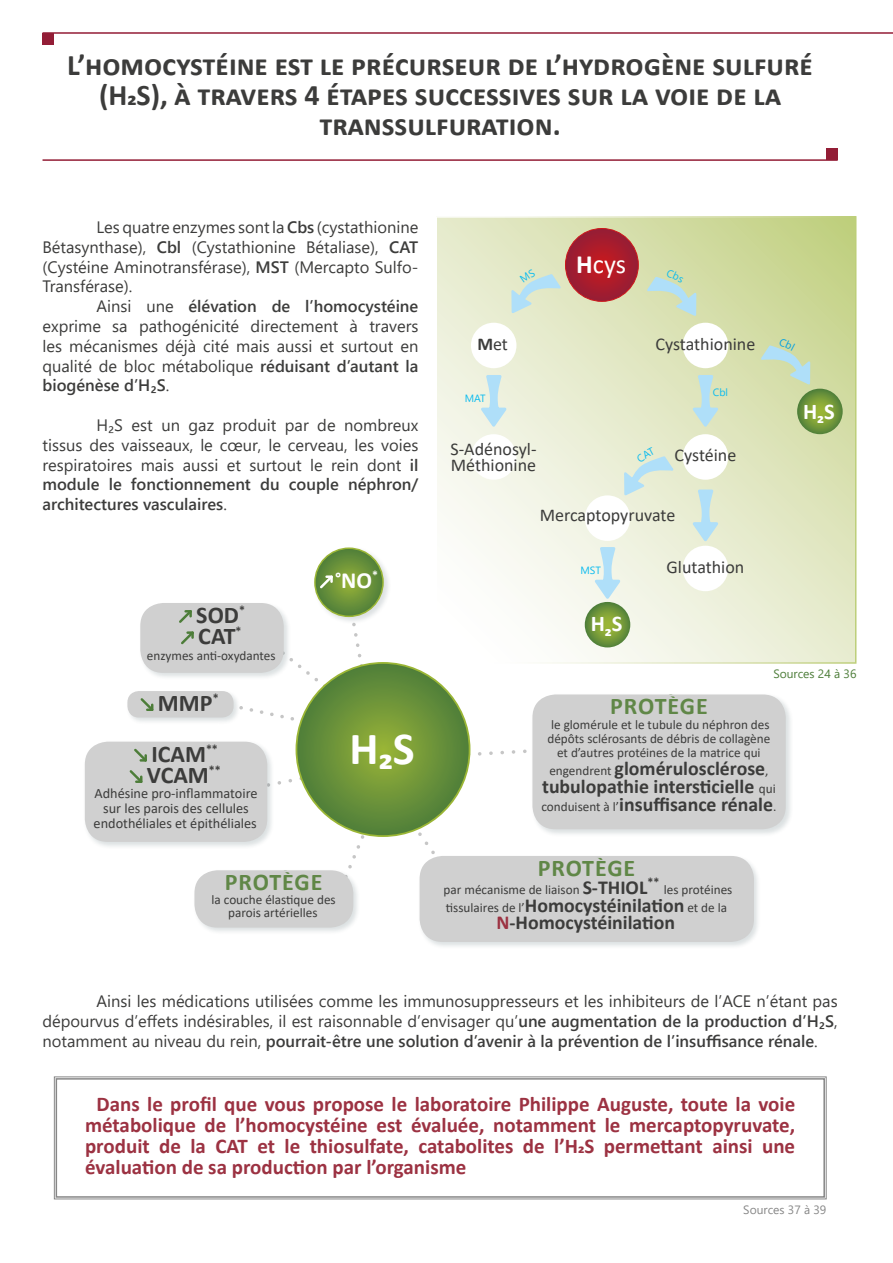
<style>
.page{position:relative;width:893px;height:1263px;background:#fff}
.page>*{position:absolute;margin:0;border:0;box-sizing:border-box;transform-origin:0 0}
.t1{font:700 46.2px "Calibri";color:#fff}
.t2{font:700 30px/30px "Calibri";color:#3c3c3b;text-align:center}
.t3{font:26.4px "Calibri";color:#fff}
.t4{font:700 24px/21.3px "Calibri";color:#3c3c3b}
.t5{font:700 24px "Calibri";letter-spacing:.035em;color:#608747}
.t6{font:700 23.1px "Calibri";color:#fff}
.t7{font:700 22.5px "Calibri";color:#fff}
.t8{font:700 21px/21px "Calibri";color:#9c3242;text-align:justify}
.t9{font:700 19.8px/17.9px "Calibri";color:#3c3c3b;text-align:center}
.t10{font:18px/16.5px "Calibri";color:#3c3c3b}
.t11{font:16.5px/19.8px "Segoe UI";color:#3c3c3b;text-align:justify}
.t12{font:14.25px/15px "Calibri";color:#3c3c3b;text-align:center}
.t13{font:13.2px/14.2px "Calibri";color:#3c3c3b;text-align:center}
.t14{font:12px "Segoe UI";color:#4d7d39}
.t15{font:12px "Segoe UI";color:#878787}
.t16{font:10.5px "Segoe UI";color:#0bbbef}
.s1{font-weight:600}
.s2{font-size:18px}
.s3{font-weight:700}
.s4{font-weight:400;font-size:13.2px}
.s5{font-weight:700;font-size:19.8px}
.s6{color:#9c3242}
</style>
<div class="page">
<hr style="left:43px;top:32px;width:850px;height:2px;background:#931d36">
<div style="left:43px;top:33px;width:11px;height:11px;background:#931d36"></div>
<hr style="left:43px;top:159px;width:795px;height:2px;background:#931d36">
<div style="left:826px;top:149px;width:12px;height:11px;background:#931d36"></div>
<svg style="left:347px;top:624px;width:19px;height:46px"></svg>
<svg style="left:241px;top:658px;width:93px;height:69px"></svg>
<svg style="left:277px;top:772px;width:31px;height:22px"></svg>
<svg style="left:335px;top:822px;width:39px;height:47px"></svg>
<svg style="left:400px;top:815px;width:41px;height:39px"></svg>
<svg style="left:470px;top:746px;width:57px;height:12px"></svg>
<svg style="left:296px;top:663px;width:174px;height:173px;background:#699139"></svg>
<div style="left:312px;top:546px;width:79px;height:78px;background:#1a3541;opacity:.15"></div>
<svg style="left:315px;top:548px;width:68px;height:68px;background:#6b9239"></svg>
<div style="left:314px;top:547px;width:70px;height:70px;border:2px solid #9bb635;border-radius:50%"></div>
<div style="left:531px;top:693px;width:262px;height:144px;background:#14353c;opacity:.15"></div>
<div style="left:533px;top:695px;width:252px;height:133px;background:#d0d0d0;border-radius:22px"></div>
<div style="left:532px;top:694px;width:254px;height:135px;border:2px solid #d0d0d0;border-radius:22px"></div>
<div style="left:193px;top:869px;width:168px;height:66px;background:#14353c;opacity:.15"></div>
<div style="left:195px;top:871px;width:157px;height:56px;background:#d0d0d0;border-radius:22px"></div>
<div style="left:194px;top:870px;width:159px;height:58px;border:2px solid #d0d0d0;border-radius:22px"></div>
<div style="left:418px;top:855px;width:343px;height:94px;background:#14353c;opacity:.15"></div>
<div style="left:421px;top:857px;width:332px;height:84px;background:#d0d0d0;border-radius:22px"></div>
<div style="left:420px;top:856px;width:334px;height:86px;border:2px solid #d0d0d0;border-radius:22px"></div>
<div style="left:83px;top:740px;width:192px;height:109px;background:#14353c;opacity:.15"></div>
<div style="left:86px;top:743px;width:180px;height:98px;background:#d0d0d0;border-radius:22px"></div>
<svg style="left:129px;top:748px;width:18px;height:35px"></svg>
<div style="left:85px;top:742px;width:182px;height:100px;border:2px solid #d0d0d0;border-radius:22px"></div>
<div style="left:126px;top:690px;width:115px;height:35px;background:#14353c;opacity:.15"></div>
<div style="left:128px;top:692px;width:105px;height:24px;background:#d0d0d0;border-radius:10px"></div>
<svg style="left:140px;top:698px;width:14px;height:13px"></svg>
<div style="left:127px;top:691px;width:107px;height:26px;border:2px solid #d0d0d0;border-radius:10px"></div>
<div style="left:139px;top:602px;width:152px;height:79px;background:#14353c;opacity:.15"></div>
<div style="left:141px;top:604px;width:142px;height:68px;background:#d0d0d0;border-radius:22px"></div>
<svg style="left:179px;top:610px;width:15px;height:35px"></svg>
<div style="left:140px;top:603px;width:144px;height:70px;border:2px solid #d0d0d0;border-radius:22px"></div>
<svg style="left:318px;top:573px;width:17px;height:18px"></svg>
<svg style="left:54px;top:1076px;width:773px;height:123px"></svg>
<div style="left:56px;top:1078px;width:769px;height:120px;border:2px solid #878787"></div>
<svg style="left:438px;top:219px;width:415px;height:442px;background:#e5eacb"></svg>
<div style="left:435px;top:216px;width:421px;height:448px;border:2px solid #fff"></div>
<svg style="left:565px;top:228px;width:73px;height:73px;background:#a81c2c"></svg>
<div style="left:565px;top:228px;width:74px;height:74px;border:1px solid #cd171a;border-radius:50%"></div>
<div style="left:471px;top:434px;width:45px;height:46px;background:#fff;border-radius:50%"></div>
<div style="left:471px;top:323px;width:45px;height:45px;background:#fff;border-radius:50%"></div>
<svg style="left:797px;top:389px;width:46px;height:45px;background:#73983a"></svg>
<svg style="left:585px;top:602px;width:45px;height:45px;background:#739839"></svg>
<div style="left:683px;top:323px;width:45px;height:45px;background:#fff;border-radius:50%"></div>
<div style="left:683px;top:434px;width:45px;height:46px;background:#fff;border-radius:50%"></div>
<div style="left:683px;top:546px;width:45px;height:45px;background:#fff;border-radius:50%"></div>
<div style="left:585px;top:495px;width:45px;height:46px;background:#fff;border-radius:50%"></div>
<svg style="left:688px;top:373px;width:34px;height:58px;background:#cfe2cf"></svg>
<svg style="left:477px;top:373px;width:34px;height:58px;background:#dbebe7"></svg>
<svg style="left:688px;top:488px;width:34px;height:57px;background:#d5e7dd"></svg>
<svg style="left:590px;top:545px;width:35px;height:58px;background:#ddedec"></svg>
<svg style="left:510px;top:269px;width:52px;height:47px;background:#d4e5d4"></svg>
<svg style="left:623px;top:447px;width:51px;height:51px;background:#d9e9dc"></svg>
<svg style="left:646px;top:269px;width:51px;height:49px;background:#ccdfc2"></svg>
<svg style="left:760px;top:338px;width:51px;height:49px;background:#c9ddbc"></svg>
<h2 class="t2" style="left:67px;top:49px;width:747px">L’homocystéine est le précurseur de l’hydrogène sulfuré (H2S), à travers 4 étapes successives sur la voie de la transsulfuration.</h2>
<p class="t11" style="left:42px;top:216px;width:377px;text-indent:54px">Les quatre enzymes sont la <span class="s1">Cbs</span> (cystathionine Bétasynthase), <span class="s1">Cbl</span> (Cystathionine Bétaliase), <span class="s1">CAT </span>(Cystéine Aminotransférase), <span class="s1">MST</span> (Mercapto Sulfo-Transférase).</p>
<p class="t11" style="left:42px;top:295px;width:377px;text-indent:54px">Ainsi une <span class="s1">élévation de l’homocystéine </span>exprime sa pathogénicité directement à travers les mécanismes déjà cité mais aussi et surtout en qualité de bloc métabolique <span class="s1">réduisant d’autant la biogénèse d’H₂S</span>.</p>
<p class="t11" style="left:42px;top:414px;width:377px;text-indent:54px">H₂S est un gaz produit par de nombreux tissus des vaisseaux, le cœur, le cerveau, les voies respiratoires mais aussi et surtout le rein dont <span class="s1">il module le fonctionnement du couple néphron/ architectures vasculaires</span>.</p>
<h3 class="t4" style="left:196px;top:604px;width:50px">SOD<sup>*<br></sup>CAT<sup>*</sup></h3>
<p class="t13" style="left:147px;top:648px;width:130px">enzymes anti-oxydantes</p>
<h3 class="t4" style="left:158px;top:692px;width:62px">MMP<sup>*</sup></h3>
<h3 class="t4" style="left:147px;top:743px;width:75px">ICAM<sup>**<br></sup>VCAM<sup>**</sup></h3>
<p class="t12" style="left:94px;top:785px;width:165px">Adhésine pro-inflammatoire sur les parois des cellules endothéliales et épithéliales</p>
<h3 class="t6" style="left:335px;top:564px;width:44px"><span class="s2">°</span>NO<sup>*</sup></h3>
<h1 class="t1" style="left:350px;top:716px;width:67px">H2S</h1>
<h3 class="t5" style="left:225px;top:865px;width:99px">PROTÈGE</h3>
<p class="t13" style="left:212px;top:892px;width:126px;line-height:13.5px">la couche élastique des parois artérielles</p>
<h3 class="t3" style="left:576px;top:246px;width:51px"><span class="s3">H</span>cys</h3>
<p class="t10" style="left:477px;top:336px;width:32px"><span class="s3">M</span>et</p>
<p class="t16" style="left:465px;top:388px;width:22px">MAT</p>
<p class="t10" style="left:451px;top:440px;width:87px">S-Adénosyl-<br>Méthionine</p>
<p class="t10" style="left:656px;top:335px;width:101px">Cystathionine</p>
<p class="t16" style="left:713px;top:383px;width:17px">Cbl</p>
<p class="t10" style="left:675px;top:446px;width:63px">Cystéine</p>
<p class="t10" style="left:540px;top:507px;width:137px">Mercaptopyruvate</p>
<p class="t16" style="left:580px;top:561px;width:22px">MST</p>
<h3 class="t7" style="left:591px;top:608px;width:33px">H2S</h3>
<p class="t10" style="left:667px;top:558px;width:79px">Glutathion</p>
<h3 class="t7" style="left:803px;top:395px;width:33px">H2S</h3>
<p class="t14" style="left:773px;top:662px;width:85px">Sources 24 à 36</p>
<h3 class="t5" style="left:610px;top:689px;width:99px">PROTÈGE</h3>
<p class="t13" style="left:547px;top:717px;width:224px">le glomérule et le tubule du néphron des dépôts sclérosants de débris de collagène et d’autres protéines de la matrice qui</p>
<p class="t9" style="left:541px;top:759px;width:236px"><span class="s4">engendrent</span> glomérulosclérose<span class="s4">, </span>tubulopathie intersticielle <span class="s4">qui conduisent à l’</span>insuffisance rénale<span class="s4">.</span></p>
<h3 class="t5" style="left:538px;top:851px;width:99px">PROTÈGE</h3>
<p class="t13" style="left:444px;top:880px;width:290px;line-height:17.9px;text-align:left">par mécanisme de liaison <span class="s5">S-THIOL</span><sup>**</sup> les protéines tissulaires de l’<span class="s5">Homocystéinilation</span> et de la</p>
<p class="t9" style="left:496px;top:914px;width:180px"><span class="s6">N</span>-Homocystéinilation</p>
<p class="t11" style="left:43px;top:990px;width:797px;text-indent:54px">Ainsi les médications utilisées comme les immunosuppresseurs et les inhibiteurs de l’ACE n’étant pas dépourvus d’effets indésirables, il est raisonnable d’envisager qu’<span class="s1">une augmentation de la production d’H₂S</span>, notamment au niveau du rein, <span class="s1">pourrait-être une solution d’avenir à la prévention de l’insuffisance rénale</span>.</p>
<p class="t8" style="left:85px;top:1093px;width:712px;text-indent:11px">Dans le profil que vous propose le laboratoire Philippe Auguste, toute la voie métabolique de l’homocystéine est évaluée, notamment le mercaptopyruvate, produit de la CAT et le thiosulfate, catabolites de l’H2S permettant ainsi une évaluation de sa production par l’organisme</p>
<p class="t15" style="left:743px;top:1198px;width:85px">Sources 37 à 39</p>
</div>
